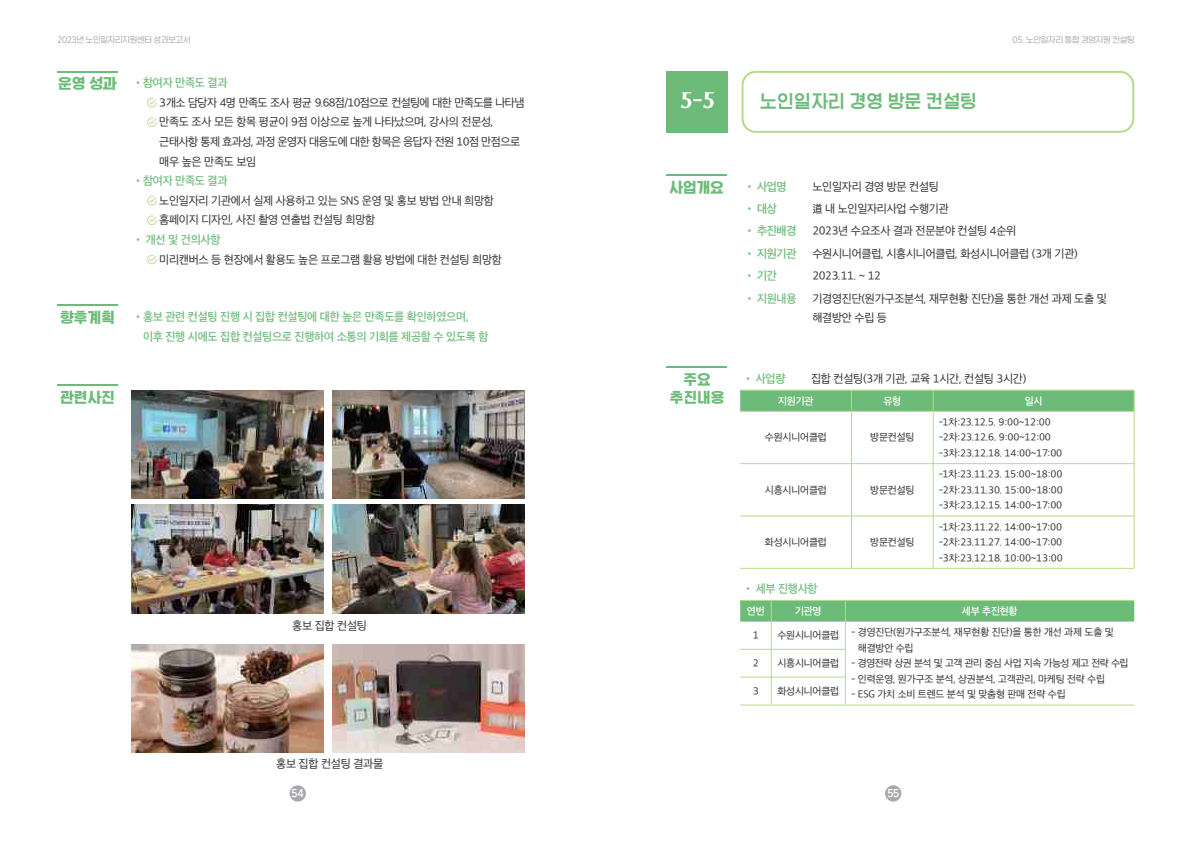
<style>
.page{position:relative;width:1191px;height:842px;background:#fff}
.page>*{position:absolute;margin:0;border:0;box-sizing:border-box;transform-origin:0 0}
.t1{font:21.5px "J Black Rose";color:#fff}
.t2{font:700 18.6px "J Ggwakchan Gothic C";color:#6cbb79}
.t3{font:800 14.7px/17.6px "J Ggwakchan Gothic C";color:#6cbb79;text-align:center}
.t4{font:11.2px/19.6px "SD Gothic Neoa Uni d Rg";letter-spacing:-.025em;color:#312f30}
.t5{font:11.2px/19.6px "SD Gothic Neoa Uni d Rg";letter-spacing:-.045em;color:#312f30}
.t6{font:11.2px/19.6px "SD Gothic Neoa Uni f Sb";letter-spacing:-.025em;color:#75bd80}
.t7{font:11.2px "SD Gothic Neoa Uni f Sb";letter-spacing:-.025em;color:#6cbb79}
.t8{font:10px "SD Nemony 2 c Basic Rg";color:#fff}
.t9{font:9.8px/15.6px "SD Gothic Neoa Uni d Rg";letter-spacing:-.02em;color:#312f30}
.t10{font:9.8px "SD Gothic Neoa Uni d Rg";letter-spacing:-.06em;color:#312f30}
.t11{font:9.8px "SD Gothic Neoa Uni f Sb";letter-spacing:-.02em;color:#fff}
.t12{font:8px "SD Nemony 2 b Basic Lt";color:#a8a9ad}
.s1{font-family:"J Ggwakchan Gothic C";font-weight:800;font-size:14.7px;color:#6cbb79}
</style>
<div class="page">
<div style="left:289px;top:785px;width:17px;height:17px;background:#a8a9ad;border-radius:50%"></div>
<div style="left:885px;top:785px;width:16px;height:17px;background:#a8a9ad;border-radius:50%"></div>
<hr style="left:57px;top:71px;width:60px;height:1px;background:#6cbb79">
<svg style="left:147px;top:98px;width:10px;height:9px"></svg>
<svg style="left:147px;top:117px;width:10px;height:10px"></svg>
<svg style="left:147px;top:196px;width:10px;height:9px"></svg>
<svg style="left:147px;top:215px;width:10px;height:10px"></svg>
<svg style="left:147px;top:255px;width:10px;height:9px"></svg>
<hr style="left:57px;top:305px;width:60px;height:1px;background:#6cbb79">
<hr style="left:57px;top:384px;width:60px;height:1px;background:#6cbb79">
<img style="left:132px;top:390px;width:192px;height:109px">
<img style="left:132px;top:505px;width:192px;height:108px">
<img style="left:132px;top:644px;width:192px;height:109px">
<img style="left:332px;top:390px;width:192px;height:109px">
<img style="left:332px;top:505px;width:192px;height:108px">
<img style="left:332px;top:644px;width:192px;height:109px">
<div style="left:741px;top:71px;width:393px;height:62px;border:2px solid #b8d98c;border-radius:13px"></div>
<div style="left:666px;top:71px;width:62px;height:62px;background:#6cbb79"></div>
<hr style="left:666px;top:174px;width:61px;height:2px;background:#6cbb79">
<hr style="left:851px;top:411px;width:1px;height:52px;background:#b8d98c">
<hr style="left:851px;top:464px;width:1px;height:52px;background:#b8d98c">
<hr style="left:851px;top:516px;width:1px;height:52px;background:#b8d98c">
<hr style="left:740px;top:411px;width:111px;height:1px;background:#b8d98c">
<hr style="left:851px;top:411px;width:82px;height:1px;background:#b8d98c">
<hr style="left:933px;top:411px;width:201px;height:1px;background:#b8d98c">
<hr style="left:740px;top:463px;width:111px;height:1px;background:#b8d98c">
<hr style="left:851px;top:463px;width:82px;height:1px;background:#b8d98c">
<hr style="left:933px;top:463px;width:201px;height:1px;background:#b8d98c">
<hr style="left:933px;top:411px;width:1px;height:52px;background:#b8d98c">
<hr style="left:1134px;top:411px;width:1px;height:52px;background:#b8d98c">
<hr style="left:933px;top:464px;width:1px;height:52px;background:#b8d98c">
<hr style="left:1134px;top:464px;width:1px;height:52px;background:#b8d98c">
<hr style="left:933px;top:516px;width:1px;height:52px;background:#b8d98c">
<hr style="left:1134px;top:516px;width:1px;height:52px;background:#b8d98c">
<svg style="left:740px;top:390px;width:395px;height:21px;background:#70bc7a"></svg>
<hr style="left:851px;top:568px;width:82px;height:1px;background:#b8d98c">
<hr style="left:933px;top:568px;width:201px;height:1px;background:#b8d98c">
<hr style="left:740px;top:568px;width:111px;height:1px;background:#b8d98c">
<hr style="left:740px;top:516px;width:111px;height:1px;background:#b8d98c">
<hr style="left:851px;top:516px;width:82px;height:1px;background:#b8d98c">
<hr style="left:933px;top:516px;width:201px;height:1px;background:#b8d98c">
<svg style="left:740px;top:601px;width:394px;height:103px"></svg>
<hr style="left:740px;top:600px;width:31px;height:1px;background:#b8d98c">
<hr style="left:771px;top:600px;width:74px;height:1px;background:#b8d98c">
<hr style="left:845px;top:600px;width:289px;height:1px;background:#b8d98c">
<hr style="left:740px;top:704px;width:31px;height:1px;background:#b8d98c">
<hr style="left:771px;top:704px;width:74px;height:1px;background:#b8d98c">
<hr style="left:845px;top:704px;width:289px;height:1px;background:#b8d98c">
<hr style="left:666px;top:366px;width:61px;height:2px;background:#6cbb79">
<p class="t12" style="left:57px;top:33px;width:134px">2023년 노인일자리지원센터 성과보고서</p>
<p class="t6" style="left:58px;top:73px;width:171px"><span class="s1">운영 성과</span> •참여자 만족도 결과</p>
<p class="t5" style="left:159px;top:93px;width:367px">3개소 담당자 4명 만족도 조사 평균 9.68점/10점으로 컨설팅에 대한 만족도를 나타냄 만족도 조사 모든 항목 평균이 9점 이상으로 높게 나타났으며, 강사의 전문성, 근태사항 통제 효과성, 과정 운영자 대응도에 대한 항목은 응답자 전원 10점 만점으로 매우 높은 만족도 보임</p>
<p class="t6" style="left:133px;top:171px;width:96px">•참여자 만족도 결과</p>
<p class="t4" style="left:159px;top:191px;width:336px">노인일자리 기관에서 실제 사용하고 있는 SNS 운영 및 홍보 방법 안내 희망함 홈페이지 디자인, 사진 촬영 연출법 컨설팅 희망함</p>
<p class="t6" style="left:133px;top:230px;width:89px">• 개선 및 건의사항</p>
<p class="t4" style="left:159px;top:249px;width:344px">미리캔버스 등 현장에서 활용도 높은 프로그램 활용 방법에 대한 컨설팅 희망함</p>
<h3 class="t3" style="left:60px;top:309px;width:56px">향후계획</h3>
<p class="t6" style="left:143px;top:307px;width:347px;text-indent:-10px">•홍보 관련 컨설팅 진행 시 집합 컨설팅에 대한 높은 만족도를 확인하였으며, 이후 진행 시에도 집합 컨설팅으로 진행하여 소통의 기회를 제공할 수 있도록 함</p>
<h3 class="t3" style="left:60px;top:388px;width:56px">관련사진</h3>
<p class="t4" style="left:292px;top:615px;width:76px">홍보 집합 컨설팅</p>
<p class="t4" style="left:276px;top:754px;width:108px">홍보 집합 컨설팅 결과물</p>
<p class="t8" style="left:292px;top:785px;width:14px">54</p>
<h1 class="t1" style="left:680px;top:90px;width:35px">5-5</h1>
<h2 class="t2" style="left:760px;top:90px;width:218px">노인일자리 경영 방문 컨설팅</h2>
<p class="t12" style="left:1012px;top:33px;width:123px">05. 노인일자리 통합 경영지원 컨설팅</p>
<h3 class="t3" style="left:669px;top:178px;width:56px">사업개요</h3>
<h3 class="t3" style="left:669px;top:371px;width:56px">주요 추진내용</h3>
<p class="t7" style="left:744px;top:181px;width:44px">• 사업명</p>
<p class="t4" style="left:812px;top:176px;width:128px">노인일자리 경영 방문 컨설팅</p>
<p class="t7" style="left:744px;top:203px;width:34px">• 대상</p>
<p class="t4" style="left:812px;top:199px;width:138px">道 내 노인일자리사업 수행기관</p>
<p class="t7" style="left:744px;top:225px;width:54px">• 추진배경</p>
<p class="t4" style="left:812px;top:221px;width:205px">2023년 수요조사 결과 전문분야 컨설팅 4순위</p>
<p class="t7" style="left:744px;top:248px;width:54px">• 지원기관</p>
<p class="t4" style="left:812px;top:244px;width:267px">수원시니어클럽, 시흥시니어클럽, 화성시니어클럽 (3개 기관)</p>
<p class="t7" style="left:744px;top:270px;width:34px">• 기간</p>
<p class="t4" style="left:812px;top:266px;width:70px">2023.11. ~ 12</p>
<p class="t6" style="left:744px;top:289px;width:54px">• 지원내용</p>
<p class="t4" style="left:812px;top:289px;width:296px">기경영진단(원가구조분석, 재무현황 진단)을 통한 개선 과제 도출 및 해결방안 수립 등</p>
<p class="t6" style="left:743px;top:369px;width:44px">• 사업량</p>
<p class="t4" style="left:811px;top:369px;width:217px">집합 컨설팅(3개 기관, 교육 1시간, 컨설팅 3시간)</p>
<p class="t11" style="left:778px;top:396px;width:37px">지원기관</p>
<p class="t11" style="left:883px;top:396px;width:19px">유형</p>
<p class="t11" style="left:1024px;top:396px;width:19px">일시</p>
<p class="t9" style="left:765px;top:430px;width:63px">수원시니어클럽</p>
<p class="t9" style="left:870px;top:430px;width:46px">방문컨설팅</p>
<p class="t9" style="left:939px;top:414px;width:125px">-1차:23.12.5. 9:00~12:00 -2차:23.12.6. 9:00~12:00 -3차:23.12.18. 14:00~17:00</p>
<p class="t9" style="left:765px;top:482px;width:63px">시흥시니어클럽</p>
<p class="t9" style="left:870px;top:482px;width:46px">방문컨설팅</p>
<p class="t9" style="left:765px;top:534px;width:63px">화성시니어클럽</p>
<p class="t9" style="left:870px;top:534px;width:46px">방문컨설팅</p>
<p class="t9" style="left:939px;top:466px;width:125px;text-align:justify">-1차:23.11.23. 15:00~18:00 -2차:23.11.30. 15:00~18:00 -3차:23.12.15. 14:00~17:00</p>
<p class="t9" style="left:939px;top:519px;width:125px;text-align:justify">-1차:23.11.22. 14:00~17:00 -2차:23.11.27. 14:00~17:00 -3차:23.12.18. 10:00~13:00</p>
<p class="t6" style="left:743px;top:579px;width:76px">• 세부 진행사항</p>
<p class="t11" style="left:747px;top:606px;width:19px">연번</p>
<p class="t11" style="left:795px;top:606px;width:28px">기관명</p>
<p class="t11" style="left:962px;top:606px;width:57px">세부 추진현황</p>
<p class="t9" style="left:752px;top:628px;width:8px">1</p>
<p class="t9" style="left:858px;top:624px;width:257px;text-indent:-81px">수원시니어클럽 - 경영진단(원가구조분석, 재무현황 진단)을 통한 개선 과제 도출 및 해결방안 수립</p>
<p class="t10" style="left:851px;top:658px;width:279px">- 경영전략 상권 분석 및 고객 관리 중심 사업 지속 가능성 제고 전략 수립</p>
<p class="t9" style="left:851px;top:671px;width:256px">- 인력운영, 원가구조 분석, 상권분석, 고객관리, 마케팅 전략 수립</p>
<p class="t9" style="left:851px;top:687px;width:216px">- ESG 가치 소비 트렌드 분석 및 맞춤형 판매 전략 수립</p>
<p class="t9" style="left:752px;top:655px;width:8px">2</p>
<p class="t9" style="left:777px;top:655px;width:63px">시흥시니어클럽</p>
<p class="t9" style="left:752px;top:683px;width:8px">3</p>
<p class="t9" style="left:777px;top:683px;width:63px">화성시니어클럽</p>
<p class="t8" style="left:887px;top:785px;width:13px">55</p>
</div>
